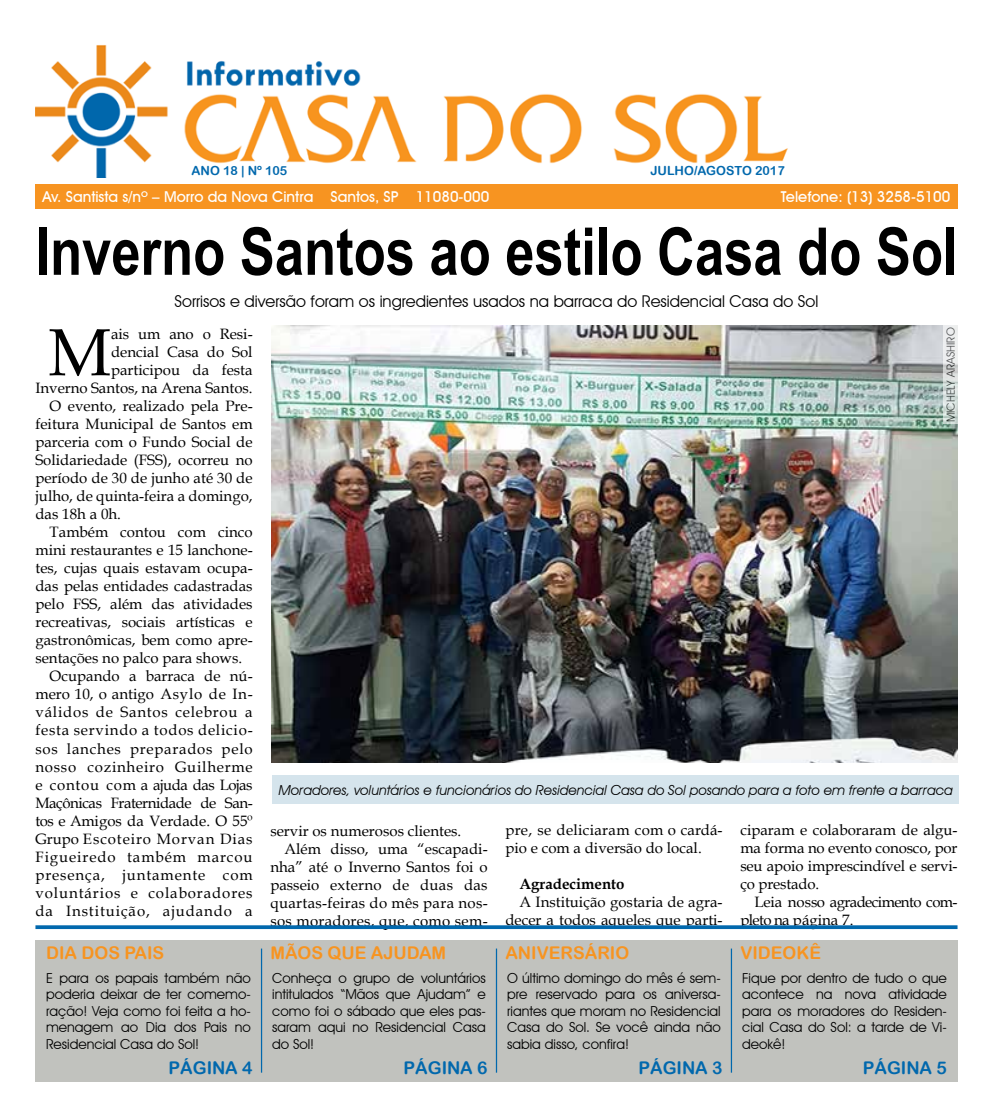
<style>
.page{position:relative;width:993px;height:1117px;background:#fff}
.page>*{position:absolute;margin:0;border:0;box-sizing:border-box;transform-origin:0 0}
.t1{font:66.5px "Book Antiqua";color:#000}
.t2{font:700 65.88px "Arial";color:#000;scale:.8 1}
.t3{font:17.5px "Arial Rounded MT Bold";color:#f79421}
.t4{font:17.5px "Arial Rounded MT Bold";color:#0168ad}
.t5{font:16.25px "Avant Garde IT Cby BT";color:#000}
.t6{font:15px/18px "Book Antiqua";color:#000}
.t7{font:15px "Book Antiqua";letter-spacing:.06em;color:#000}
.t8{font:15px "Book Antiqua";letter-spacing:.05em;color:#000}
.t9{font:15px "Book Antiqua";letter-spacing:.02em;color:#000}
.t10{font:500 15px "Avant Garde IT Cby BT";color:#fff}
.t11{font:15px "Book Antiqua";letter-spacing:-.03em;color:#000}
.t12{font:15px/18px "Book Antiqua";letter-spacing:-.04em;color:#000}
.t13{font:700 15px "Book Antiqua";color:#000}
.t14{font:13.75px/16.5px "Avant Garde IT Cby BT";color:#000;text-align:justify}
.t15{font:italic 13.75px "Avant Garde IT Cby BT";color:#000}
.t16{font:12.5px "Arial Rounded MT Bold";color:#0168ad}
.t17{font:11.25px "Avant Garde IT Cby BT";color:#000}
</style>
<div class="page">
<img style="left:35px;top:45px;width:753px;height:132px">
<div style="left:35px;top:184px;width:922px;height:25px;background:#f79421"></div>
<img style="left:271px;top:326px;width:686px;height:436px">
<div style="left:272px;top:775px;width:685px;height:28px;background:#d5e4ec"></div>
<hr style="left:35px;top:925px;width:922px;height:3px;background:#0168ad">
<div style="left:35px;top:939px;width:922px;height:142px;background:#c1c2be"></div>
<hr style="left:261px;top:948px;width:1px;height:124px;background:#0168ad">
<hr style="left:495px;top:948px;width:2px;height:124px;background:#0168ad">
<hr style="left:730px;top:948px;width:1px;height:124px;background:#0168ad">
<svg style="left:942px;top:326px;width:15px;height:98px"></svg>
<p class="t16" style="left:191px;top:163px;width:97px">ANO 18 | Nº 105</p>
<p class="t16" style="left:650px;top:163px;width:136px">JULHO/AGOSTO 2017</p>
<p class="t10" style="left:43px;top:188px;width:448px">Av. Santista s/nº – Morro da Nova Cintra Santos, SP 11080-000</p>
<p class="t10" style="left:780px;top:188px;width:171px">Telefone: (13) 3258-5100</p>
<h2 class="t2" style="left:35px;top:208px;width:1153px">Inverno Santos ao estilo Casa do Sol</h2>
<p class="t5" style="left:174px;top:291px;width:645px">Sorrisos e diversão foram os ingredientes usados na barraca do Residencial Casa do Sol</p>
<h1 class="t1" style="left:48px;top:306px;width:64px">M</h1>
<p class="t6" style="left:111px;top:324px;width:143px">ais um ano o Resi-</p>
<p class="t6" style="left:111px;top:342px;width:143px">dencial Casa do Sol</p>
<p class="t6" style="left:111px;top:360px;width:143px">participou da festa</p>
<p class="t6" style="left:35px;top:378px;width:219px">Inverno Santos, na Arena Santos.</p>
<p class="t6" style="left:50px;top:396px;width:204px">O evento, realizado pela Pre-</p>
<p class="t6" style="left:35px;top:414px;width:219px">feitura Municipal de Santos em</p>
<p class="t6" style="left:35px;top:432px;width:219px">parceria com o Fundo Social de</p>
<p class="t6" style="left:35px;top:450px;width:219px">Solidariedade (FSS), ocorreu no</p>
<p class="t6" style="left:35px;top:468px;width:219px">período de 30 de junho até 30 de</p>
<p class="t6" style="left:35px;top:486px;width:219px">julho, de quinta-feira a domingo,</p>
<p class="t6" style="left:35px;top:504px;width:87px">das 18h a 0h.</p>
<p class="t6" style="left:50px;top:522px;width:204px">Também contou com cinco</p>
<p class="t6" style="left:35px;top:540px;width:219px">mini restaurantes e 15 lanchone-</p>
<p class="t6" style="left:35px;top:558px;width:219px">tes, cujas quais estavam ocupa-</p>
<p class="t6" style="left:35px;top:576px;width:219px">das pelas entidades cadastradas</p>
<p class="t6" style="left:35px;top:594px;width:219px">pelo FSS, além das atividades</p>
<p class="t6" style="left:35px;top:612px;width:219px">recreativas, sociais artísticas e</p>
<p class="t6" style="left:35px;top:630px;width:219px">gastronômicas, bem como apre-</p>
<p class="t6" style="left:35px;top:648px;width:208px">sentações no palco para shows.</p>
<p class="t6" style="left:50px;top:666px;width:204px">Ocupando a barraca de nú-</p>
<p class="t6" style="left:35px;top:684px;width:219px">mero 10, o antigo Asylo de In-</p>
<p class="t8" style="left:35px;top:701px;width:219px">válidos de Santos celebrou a</p>
<p class="t8" style="left:35px;top:719px;width:219px">festa servindo a todos delicio-</p>
<p class="t8" style="left:35px;top:737px;width:219px">sos lanches preparados pelo</p>
<p class="t8" style="left:35px;top:755px;width:219px">nosso cozinheiro Guilherme</p>
<p class="t11" style="left:35px;top:773px;width:219px">e contou com a ajuda das Lojas</p>
<p class="t11" style="left:35px;top:791px;width:219px">Maçônicas Fraternidade de San-</p>
<p class="t6" style="left:35px;top:810px;width:219px">tos e Amigos da Verdade. O 55º</p>
<p class="t7" style="left:35px;top:827px;width:219px">Grupo Escoteiro Morvan Dias</p>
<p class="t7" style="left:35px;top:845px;width:219px">Figueiredo também marcou</p>
<p class="t7" style="left:35px;top:863px;width:219px">presença, juntamente com</p>
<p class="t7" style="left:35px;top:881px;width:219px">voluntários e colaboradores</p>
<p class="t7" style="left:35px;top:899px;width:219px">da Instituição, ajudando a</p>
<p class="t17" style="left:943px;top:422px;width:96px;rotate:-90deg">MICHELY ARASHIRO</p>
<p class="t15" style="left:279px;top:781px;width:675px">Moradores, voluntários e funcionários do Residencial Casa do Sol posando para a foto em frente a barraca</p>
<p class="t6" style="left:270px;top:821px;width:192px">servir os numerosos clientes.</p>
<p class="t6" style="left:284px;top:839px;width:204px">Além disso, uma “escapadi-</p>
<p class="t6" style="left:270px;top:857px;width:219px">nha” até o Inverno Santos foi o</p>
<p class="t9" style="left:270px;top:874px;width:219px">passeio externo de duas das</p>
<p class="t9" style="left:270px;top:892px;width:219px">quartas-feiras do mês para nos-</p>
<p class="t9" style="left:270px;top:910px;width:219px">sos moradores, que, como sem-</p>
<p class="t6" style="left:505px;top:820px;width:219px">pre, se deliciaram com o cardá&shy;pio e com a diversão do local.</p>
<p class="t13" style="left:519px;top:873px;width:106px">Agradecimento</p>
<p class="t6" style="left:505px;top:892px;width:219px;text-align:right">A Instituição gostaria de agra&shy;decer a todos aqueles que parti-</p>
<p class="t6" style="left:740px;top:820px;width:219px;text-align:justify">ciparam e colaboraram de algu&shy;ma forma no evento conosco, por seu apoio imprescindível e servi&shy;ço prestado.</p>
<p class="t12" style="left:740px;top:892px;width:219px;text-indent:14px">Leia nosso agradecimento com&shy;pleto na página 7.</p>
<p class="t3" style="left:46px;top:941px;width:120px">DIA DOS PAIS</p>
<p class="t3" style="left:270px;top:941px;width:177px">MÃOS QUE AJUDAM</p>
<p class="t3" style="left:505px;top:941px;width:125px">ANIVERSÁRIO</p>
<p class="t3" style="left:740px;top:941px;width:82px">VIDEOKÊ</p>
<p class="t14" style="left:46px;top:969px;width:206px">E para os papais também não poderia deixar de ter comemo&shy;ração! Veja como foi feita a ho&shy;menagem ao Dia dos Pais no Residencial Casa do Sol!</p>
<p class="t4" style="left:168px;top:1056px;width:86px">PÁGINA 4</p>
<p class="t14" style="left:272px;top:969px;width:215px">Conheça o grupo de voluntários intitulados “Mãos que Ajudam” e como foi o sábado que eles pas&shy;saram aqui no Residencial Casa do Sol!</p>
<p class="t4" style="left:403px;top:1056px;width:86px">PÁGINA 6</p>
<p class="t14" style="left:507px;top:969px;width:215px">O último domingo do mês é sem&shy;pre reservado para os aniversa&shy;riantes que moram no Residencial Casa do Sol. Se você ainda não sabia disso, confira!</p>
<p class="t4" style="left:638px;top:1056px;width:86px">PÁGINA 3</p>
<p class="t14" style="left:741px;top:969px;width:206px">Fique por dentro de tudo o que acontece na nova atividade para os moradores do Residen&shy;cial Casa do Sol: a tarde de Vi&shy;deokê!</p>
<p class="t4" style="left:862px;top:1056px;width:86px">PÁGINA 5</p>
</div>
